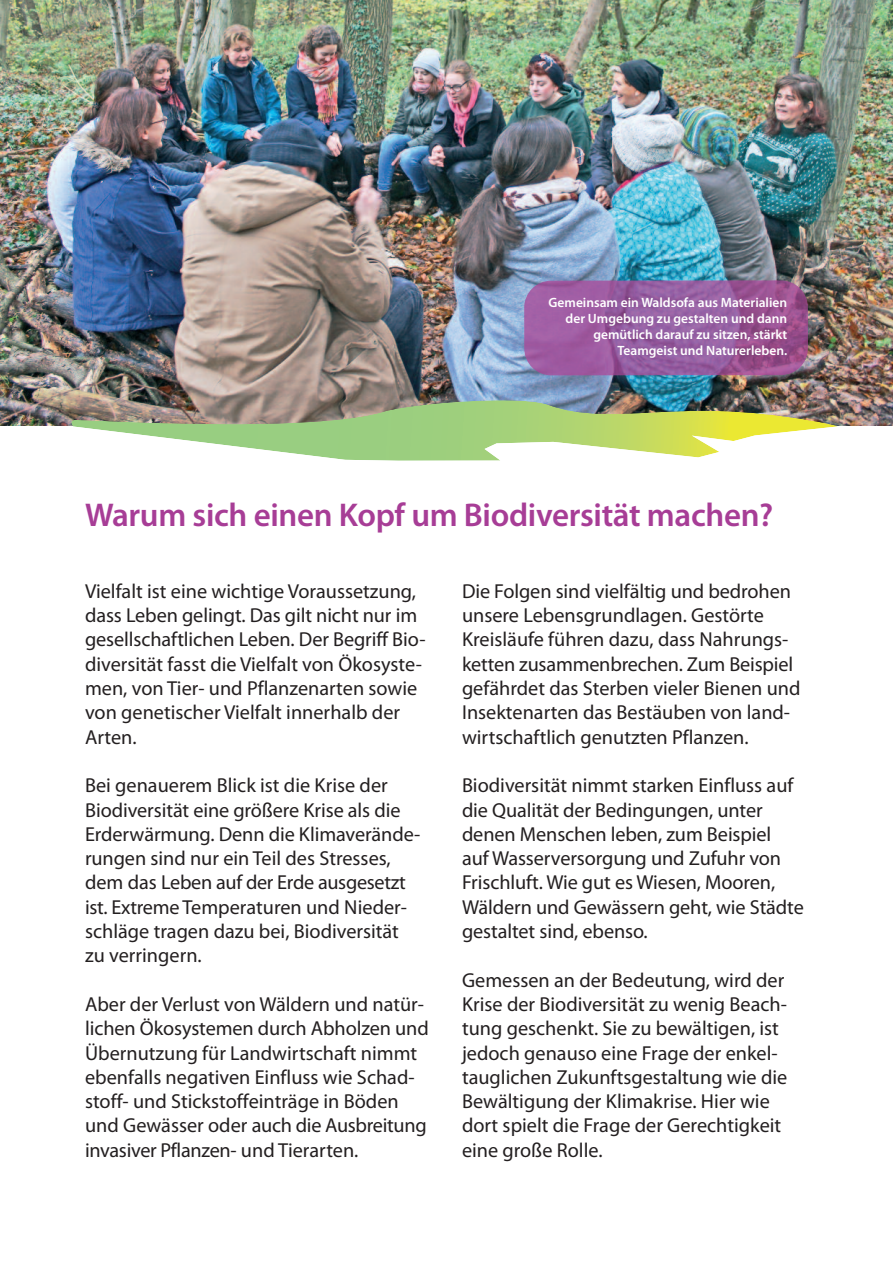
<style>
.page{position:relative;width:893px;height:1263px;background:#fff}
.page>*{position:absolute;margin:0;border:0;box-sizing:border-box;transform-origin:0 0}
.t1{font:600 33px "Myriad Pro";letter-spacing:-.01em;color:#a73d96}
.t2{font:20.25px/24.3px "Myriad Pro";color:#231f20}
.t3{font:600 13.5px/16.2px "Myriad Pro";color:#fff;text-align:right}
</style>
<div class="page">
<img style="left:0;top:0;width:893px;height:425px">
<img style="left:68px;top:400px;width:770px;height:61px">
<img style="left:524px;top:280px;width:284px;height:95px">
<p class="t3" style="left:548px;top:295px;width:240px">Gemeinsam ein Waldsofa aus Materialien der Umgebung zu gestalten und dann gemütlich darauf zu sitzen, stärkt Teamgeist und Naturerleben.</p>
<h1 class="t1" style="left:85px;top:502px;width:690px">Warum sich einen Kopf um Biodiversität machen?</h1>
<p class="t2" style="left:85px;top:580px;width:342px">Vielfalt ist eine wichtige Voraussetzung, dass Leben gelingt. Das gilt nicht nur im gesellschaftlichen Leben. Der Begriff Bio&shy;diversität fasst die Vielfalt von Ökosyste&shy;men, von Tier- und Pflanzenarten sowie von genetischer Vielfalt innerhalb der Arten.</p>
<p class="t2" style="left:85px;top:775px;width:337px">Bei genauerem Blick ist die Krise der Biodiversität eine größere Krise als die Erderwärmung. Denn die Klimaverände&shy;rungen sind nur ein Teil des Stresses, dem das Leben auf der Erde ausgesetzt ist. Extreme Temperaturen und Nieder&shy;schläge tragen dazu bei, Biodiversität zu verringern.</p>
<p class="t2" style="left:85px;top:993px;width:345px">Aber der Verlust von Wäldern und natür&shy;lichen Ökosystemen durch Abholzen und Übernutzung für Landwirtschaft nimmt ebenfalls negativen Einfluss wie Schad&shy;stoff- und Stickstoffeinträge in Böden und Gewässer oder auch die Ausbreitung invasiver Pflanzen- und Tierarten.</p>
<p class="t2" style="left:462px;top:580px;width:340px">Die Folgen sind vielfältig und bedrohen unsere Lebensgrundlagen. Gestörte Kreisläufe führen dazu, dass Nahrungs&shy;ketten zusammenbrechen. Zum Beispiel gefährdet das Sterben vieler Bienen und Insektenarten das Bestäuben von land&shy;wirtschaftlich genutzten Pflanzen.</p>
<p class="t2" style="left:462px;top:775px;width:343px">Biodiversität nimmt starken Einfluss auf die Qualität der Bedingungen, unter denen Menschen leben, zum Beispiel<br>auf Wasserversorgung und Zufuhr von Frischluft. Wie gut es Wiesen, Mooren, Wäldern und Gewässern geht, wie Städte gestaltet sind, ebenso.</p>
<p class="t2" style="left:462px;top:969px;width:327px">Gemessen an der Bedeutung, wird der Krise der Biodiversität zu wenig Beach&shy;tung geschenkt. Sie zu bewältigen, ist jedoch genauso eine Frage der enkel&shy;tauglichen Zukunftsgestaltung wie die Bewältigung der Klimakrise. Hier wie dort spielt die Frage der Gerechtigkeit eine große Rolle.</p>
</div>
